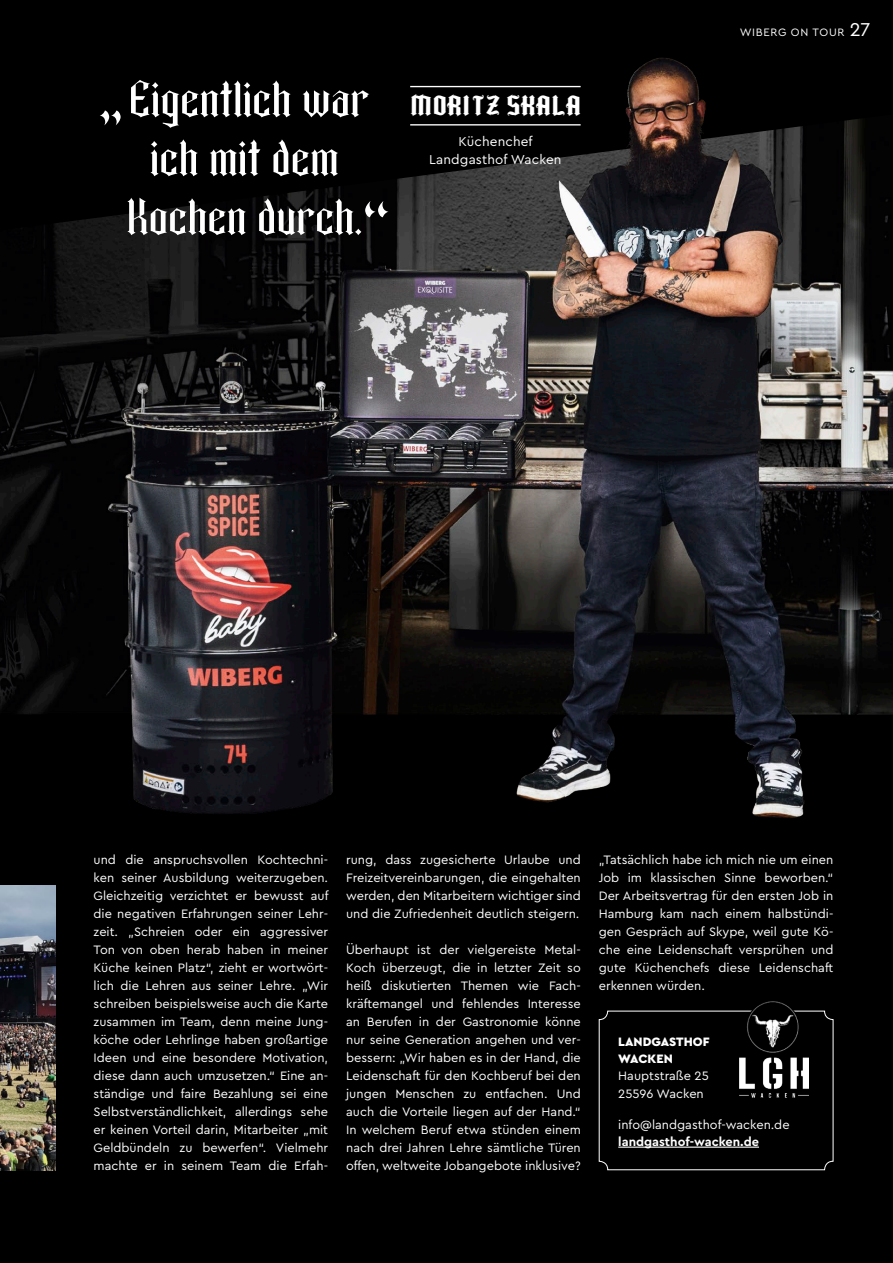
<style>
.page{position:relative;width:893px;height:1263px;background:#000}
.page>*{position:absolute;margin:0;border:0;box-sizing:border-box;transform-origin:0 0}
.t1{font:52.35px/58.9px "Metal Gothic";color:#fff;text-align:center}
.t2{font:27.15px "Kingshead Alternate Gothic";letter-spacing:.03em;color:#fff}
.t3{font:13.5px/18px "Cera Pro";letter-spacing:.01em;color:#fff;text-align:center}
.t4{font:12.75px/18px "Cera Pro";color:#fff;text-align:justify}
.t5{font:700 12.75px "Cera Pro";color:#fff}
.t6{font:900 12.75px/17.2px "Cera Pro";color:#fff}
.t7{font:11.25px "Cera Pro";letter-spacing:.07em;color:#fff}
.s1{font-size:19.5px}
</style>
<div class="page">
<img style="left:0;top:646px;width:893px;height:172px">
<div style="left:599px;top:1011px;width:234px;height:159px;border:1px solid #fff;border-radius:9px"></div>
<hr style="left:618px;top:1146px;width:141px;height:2px;background:#fff">
<img style="left:739px;top:1001px;width:69px;height:97px">
<img style="left:0;top:886px;width:55px;height:284px">
<img style="left:0;top:58px;width:893px;height:588px">
<svg style="left:100px;top:111px;width:21px;height:14px"></svg>
<svg style="left:365px;top:201px;width:23px;height:16px"></svg>
<h1 class="t1" style="left:127px;top:68px;width:245px">Eigentlich war ich mit dem<br>Kochen durch.</h1>
<h2 class="t2" style="left:410px;top:87px;width:172px">MORITZ SKALA</h2>
<p class="t3" style="left:429px;top:132px;width:134px">Küchenchef<br>Landgasthof Wacken</p>
<p class="t7" style="left:740px;top:25px;width:132px">WIBERG ON TOUR <span class="s1">27</span></p>
<p class="t4" style="left:94px;top:850px;width:237px">und die anspruchsvollen Kochtechni&shy;ken seiner Ausbildung weiterzugeben.<br>Gleichzeitig verzichtet er bewusst auf die negativen Erfahrungen seiner Lehr&shy;zeit. „Schreien oder ein aggressiver Ton von oben herab haben in meiner Küche keinen Platz“, zieht er wortwört&shy;lich die Lehren aus seiner Lehre. „Wir schreiben beispielsweise auch die Karte zusammen im Team, denn meine Jung&shy;köche oder Lehrlinge haben großartige Ideen und eine besondere Motivation, diese dann auch umzusetzen.“ Eine an&shy;ständige und faire Bezahlung sei eine Selbstverständlichkeit, allerdings sehe er keinen Vorteil darin, Mitarbeiter „mit Geldbündeln zu bewerfen“. Vielmehr machte er in seinem Team die Erfah-</p>
<p class="t4" style="left:346px;top:850px;width:236px">rung, dass zugesicherte Urlaube und Freizeitvereinbarungen, die eingehalten werden, den Mitarbeitern wichtiger sind und die Zufriedenheit deutlich steigern.</p>
<p class="t4" style="left:346px;top:940px;width:236px">Überhaupt ist der vielgereiste Metal-Koch überzeugt, die in letzter Zeit so heiß diskutierten Themen wie Fach&shy;kräftemangel und fehlendes Interesse an Berufen in der Gastronomie könne nur seine Generation angehen und ver&shy;bessern: „Wir haben es in der Hand, die Leidenschaft für den Kochberuf bei den jungen Menschen zu entfachen. Und auch die Vorteile liegen auf der Hand.“ In welchem Beruf etwa stünden einem nach drei Jahren Lehre sämtliche Türen offen, weltweite Jobangebote inklusive?</p>
<p class="t4" style="left:599px;top:850px;width:236px">„Tatsächlich habe ich mich nie um einen Job im klassischen Sinne beworben.“ Der Arbeitsvertrag für den ersten Job in Hamburg kam nach einem halbstündi&shy;gen Gespräch auf Skype, weil gute Kö&shy;che eine Leidenschaft versprühen und gute Küchenchefs diese Leidenschaft erkennen würden.</p>
<p class="t6" style="left:618px;top:1032px;width:93px">LANDGASTHOF<br>WACKEN</p>
<p class="t4" style="left:618px;top:1067px;width:92px;line-height:17.2px">Hauptstraße 25<br>25596 Wacken</p>
<p class="t4" style="left:618px;top:1115px;width:173px">info@landgasthof-wacken.de</p>
<p class="t5" style="left:618px;top:1133px;width:142px">landgasthof-wacken.de</p>
</div>
